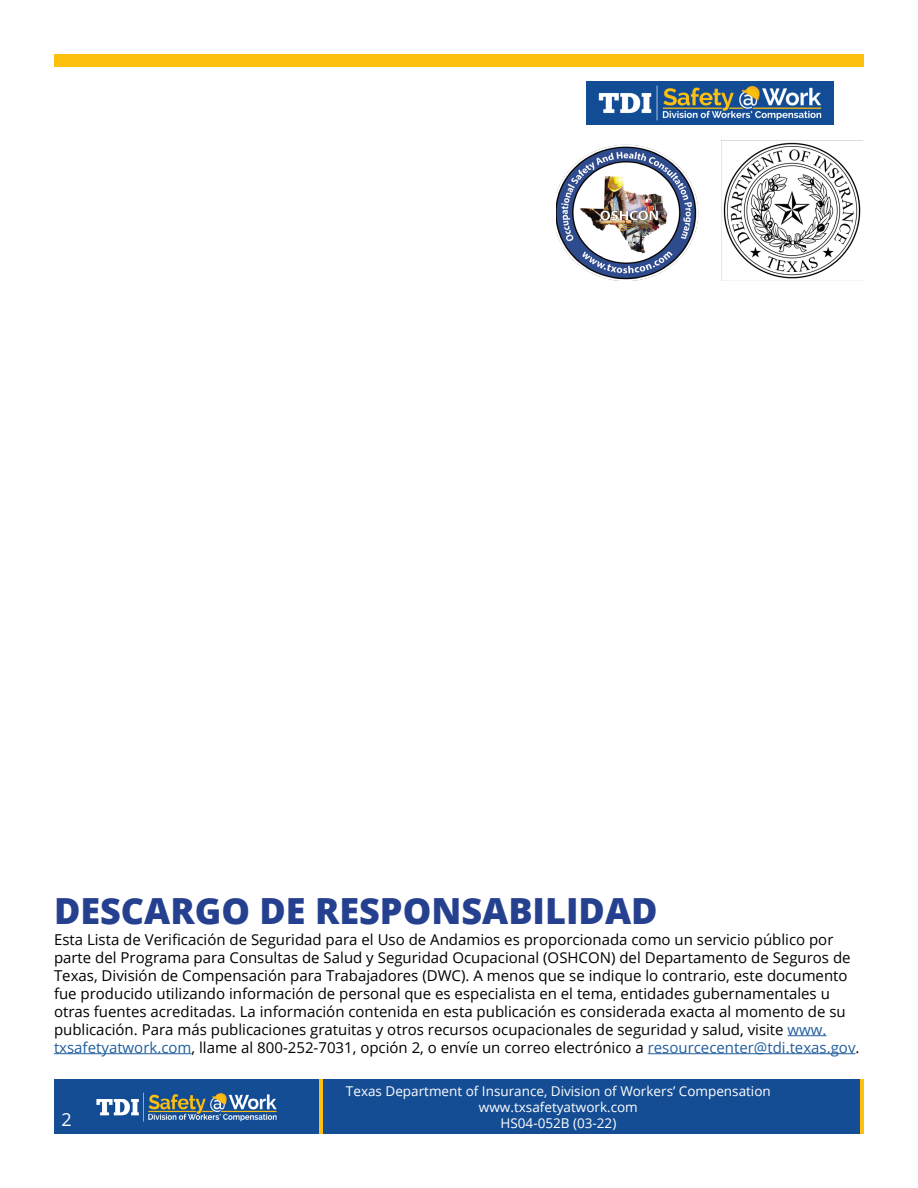
<style>
.page{position:relative;width:918px;height:1188px;background:#fff}
.page>*{position:absolute;margin:0;border:0;box-sizing:border-box;transform-origin:0 0}
.t1{font:800 36px "Open Sans";color:#25408f}
.t2{font:18px "Open Sans";color:#fff}
.t3{font:15px/18px "Open Sans";color:#000}
.t4{font:13.5px/16.2px "Open Sans";color:#fff;text-align:center}
.s1{color:#215e9e}
</style>
<div class="page">
<img style="left:556px;top:144px;width:143px;height:137px">
<img style="left:586px;top:81px;width:248px;height:44px">
<img style="left:722px;top:140px;width:140px;height:139px">
<div style="left:54px;top:1080px;width:810px;height:54px;background:#154d94"></div>
<img style="left:96px;top:1092px;width:181px;height:30px">
<hr style="left:860px;top:1080px;width:4px;height:54px;background:#fec00f">
<hr style="left:319px;top:1080px;width:4px;height:54px;background:#fec00f">
<div style="left:54px;top:54px;width:810px;height:13px;background:#fec00f"></div>
<hr style="left:788px;top:1035px;width:39px;height:1px;background:#215e9e">
<hr style="left:54px;top:1053px;width:138px;height:1px;background:#215e9e">
<hr style="left:648px;top:1053px;width:208px;height:1px;background:#215e9e">
<h1 class="t1" style="left:54px;top:883px;width:605px">DESCARGO DE RESPONSABILIDAD</h1>
<p class="t3" style="left:54px;top:930px;width:807px">Esta Lista de Verificación de Seguridad para el Uso de Andamios es proporcionada como un servicio público por parte del Programa para Consultas de Salud y Seguridad Ocupacional (OSHCON) del Departamento de Seguros de Texas, División de Compensación para Trabajadores (DWC). A menos que se indique lo contrario, este documento fue producido utilizando información de personal que es especialista en el tema, entidades gubernamentales u otras fuentes acreditadas. La información contenida en esta publicación es considerada exacta al momento de su publicación. Para más publicaciones gratuitas y otros recursos ocupacionales de seguridad y salud, visite <span class="s1">www. txsafetyatwork.com</span>, llame al 800-252-7031, opción 2, o envíe un correo electrónico a <span class="s1">resourcecenter@tdi.texas.gov</span>.</p>
<p class="t4" style="left:346px;top:1082px;width:426px">Texas Department of Insurance, Division of Workers’ Compensation www.txsafetyatwork.com</p>
<p class="t2" style="left:62px;top:1107px;width:12px">2</p>
<p class="t4" style="left:501px;top:1115px;width:117px">HS04-052B (03-22)</p>
</div>
